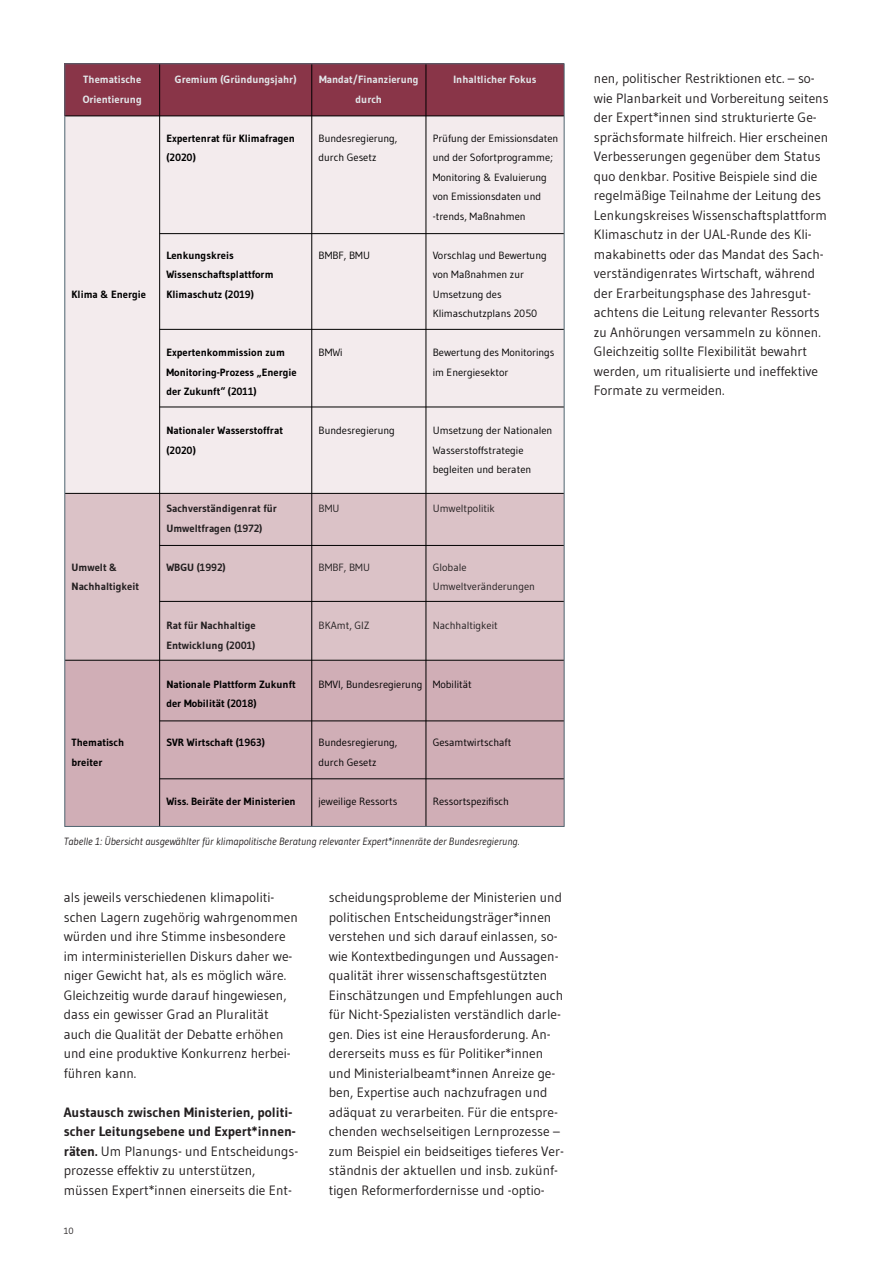
<style>
.page{position:relative;width:893px;height:1263px;background:#fff}
.page>*{position:absolute;margin:0;border:0;box-sizing:border-box;transform-origin:0 0}
.t1{font:13.5px/19.5px "Gudea";color:#231f20}
.t2{font:10.5px/19.5px "Gudea";color:#000}
.t3{font:700 10.5px/19.5px "Gudea";color:#000}
.t4{font:700 10.5px/19.5px "Gudea";color:#231f20}
.t5{font:italic 10.5px "Gudea";color:#231f20}
.t6{font:700 10.5px/19.5px "Gudea";color:#e2e7ea}
.t7{font:10.5px/19.5px "Gudea";color:#231f20}
.t8{font:9px "Gudea";color:#231f20}
.s1{font-weight:700}
</style>
<div class="page">
<div style="left:65px;top:64px;width:499px;height:52px;background:#893548"></div>
<div style="left:65px;top:117px;width:499px;height:376px;background:#f3ebed"></div>
<div style="left:65px;top:494px;width:499px;height:166px;background:#dbc2c7"></div>
<div style="left:65px;top:661px;width:499px;height:165px;background:#d0aeb6"></div>
<hr style="left:159px;top:64px;width:1px;height:762px;background:#000">
<hr style="left:311px;top:64px;width:1px;height:762px;background:#000">
<hr style="left:426px;top:64px;width:1px;height:762px;background:#000">
<hr style="left:64px;top:63px;width:1px;height:764px;background:#4e646f">
<hr style="left:564px;top:63px;width:1px;height:764px;background:#4e646f">
<hr style="left:65px;top:116px;width:499px;height:1px;background:#000">
<hr style="left:160px;top:233px;width:404px;height:1px;background:#000">
<hr style="left:160px;top:329px;width:404px;height:1px;background:#000">
<hr style="left:160px;top:407px;width:404px;height:1px;background:#000">
<hr style="left:65px;top:493px;width:499px;height:1px;background:#000">
<hr style="left:160px;top:545px;width:404px;height:1px;background:#000">
<hr style="left:160px;top:601px;width:404px;height:1px;background:#000">
<hr style="left:65px;top:660px;width:499px;height:1px;background:#000">
<hr style="left:160px;top:720px;width:404px;height:1px;background:#000">
<hr style="left:160px;top:778px;width:404px;height:1px;background:#000">
<hr style="left:65px;top:63px;width:499px;height:1px;background:#4e646f">
<hr style="left:65px;top:826px;width:499px;height:1px;background:#4e646f">
<p class="t6" style="left:83px;top:70px;width:61px">Thematische<br>Orientierung</p>
<p class="t6" style="left:175px;top:70px;width:123px">Gremium (Gründungsjahr)</p>
<p class="t6" style="left:319px;top:70px;width:101px;text-align:center">Mandat/Finanzierung durch</p>
<p class="t6" style="left:454px;top:70px;width:84px">Inhaltlicher Fokus</p>
<p class="t3" style="left:72px;top:284px;width:76px">Klima &amp; Energie</p>
<p class="t4" style="left:72px;top:557px;width:69px">Umwelt &amp;<br>Nachhaltigkeit</p>
<p class="t3" style="left:72px;top:733px;width:54px">Thematisch breiter</p>
<p class="t3" style="left:166px;top:128px;width:130px">Expertenrat für Klimafragen (2020)</p>
<p class="t2" style="left:318px;top:128px;width:81px">Bundesregierung, durch Gesetz</p>
<p class="t2" style="left:433px;top:128px;width:127px">Prüfung der Emissionsdaten und der Sofortprogramme;<br>Monitoring &amp; Evaluierung von Emissionsdaten und -trends, Maßnahmen</p>
<p class="t3" style="left:166px;top:245px;width:109px">Lenkungskreis<br>Wissenschaftsplattform<br>Klimaschutz (2019)</p>
<p class="t2" style="left:318px;top:245px;width:53px">BMBF, BMU</p>
<p class="t2" style="left:433px;top:245px;width:116px">Vorschlag und Bewertung von Maßnahmen zur<br>Umsetzung des<br>Klimaschutzplans 2050</p>
<p class="t3" style="left:166px;top:343px;width:132px">Expertenkommission zum<br>Monitoring-Prozess „Energie der Zukunft“ (2011)</p>
<p class="t2" style="left:318px;top:343px;width:26px">BMWi</p>
<p class="t2" style="left:433px;top:343px;width:123px">Bewertung des Monitorings im Energiesektor</p>
<p class="t3" style="left:166px;top:421px;width:118px">Nationaler Wasserstoffrat (2020)</p>
<p class="t2" style="left:318px;top:421px;width:78px">Bundesregierung</p>
<p class="t2" style="left:433px;top:421px;width:121px">Umsetzung der Nationalen<br>Wasserstoffstrategie begleiten und beraten</p>
<p class="t4" style="left:166px;top:499px;width:112px">Sachverständigenrat für<br>Umweltfragen (1972)</p>
<p class="t7" style="left:318px;top:499px;width:22px">BMU</p>
<p class="t7" style="left:433px;top:499px;width:64px">Umweltpolitik</p>
<p class="t4" style="left:166px;top:557px;width:61px">WBGU (1992)</p>
<p class="t7" style="left:318px;top:557px;width:53px">BMBF, BMU</p>
<p class="t7" style="left:433px;top:557px;width:104px">Globale<br>Umweltveränderungen</p>
<p class="t4" style="left:166px;top:616px;width:91px">Rat für Nachhaltige<br>Entwicklung (2001)</p>
<p class="t7" style="left:318px;top:616px;width:52px">BKAmt, GIZ</p>
<p class="t7" style="left:433px;top:616px;width:67px">Nachhaltigkeit</p>
<p class="t3" style="left:166px;top:674px;width:131px">Nationale Plattform Zukunft der Mobilität (2018)</p>
<p class="t2" style="left:318px;top:674px;width:155px">BMVI, Bundesregierung Mobilität</p>
<p class="t3" style="left:166px;top:733px;width:100px">SVR Wirtschaft (1963)</p>
<p class="t2" style="left:318px;top:733px;width:81px">Bundesregierung, durch Gesetz</p>
<p class="t2" style="left:433px;top:733px;width:80px">Gesamtwirtschaft</p>
<p class="t3" style="left:166px;top:791px;width:131px">Wiss. Beiräte der Ministerien</p>
<p class="t2" style="left:318px;top:791px;width:80px">jeweilige Ressorts</p>
<p class="t2" style="left:433px;top:791px;width:78px">Ressortspezifisch</p>
<p class="t5" style="left:64px;top:835px;width:457px">Tabelle 1: Übersicht ausgewählter für klimapolitische Beratung relevanter Expert*innenräte der Bundesregierung.</p>
<p class="t1" style="left:64px;top:888px;width:236px">als jeweils verschiedenen klimapoliti&shy;schen Lagern zugehörig wahrgenommen würden und ihre Stimme insbesondere im interministeriellen Diskurs daher we&shy;niger Gewicht hat, als es möglich wäre.<br>Gleichzeitig wurde darauf hingewiesen, dass ein gewisser Grad an Pluralität auch die Qualität der Debatte erhöhen und eine produktive Konkurrenz herbei&shy;führen kann.</p>
<p class="t1" style="left:64px;top:1102px;width:236px"><span class="s1">Austausch zwischen Ministerien, politi&shy;scher Leitungsebene und Expert*innen&shy;räten.</span> Um Planungs- und Entscheidungs&shy;prozesse effektiv zu unterstützen, müssen Expert*innen einerseits die Ent-</p>
<p class="t8" style="left:64px;top:1225px;width:11px">10</p>
<p class="t1" style="left:329px;top:888px;width:237px">scheidungsprobleme der Ministerien und politischen Entscheidungsträger*innen verstehen und sich darauf einlassen, so&shy;wie Kontextbedingungen und Aussagen&shy;qualität ihrer wissenschaftsgestützten Einschätzungen und Empfehlungen auch für Nicht-Spezialisten verständlich darle&shy;gen. Dies ist eine Herausforderung. An&shy;dererseits muss es für Politiker*innen und Ministerialbeamt*innen Anreize ge&shy;ben, Expertise auch nachzufragen und adäquat zu verarbeiten. Für die entspre&shy;chenden wechselseitigen Lernprozesse – zum Beispiel ein beidseitiges tieferes Ver&shy;ständnis der aktuellen und insb. zukünf&shy;tigen Reformerfordernisse und -optio-</p>
<p class="t1" style="left:594px;top:69px;width:236px">nen, politischer Restriktionen etc. – so&shy;wie Planbarkeit und Vorbereitung seitens der Expert*innen sind strukturierte Ge&shy;sprächsformate hilfreich. Hier erscheinen Verbesserungen gegenüber dem Status quo denkbar. Positive Beispiele sind die regelmäßige Teilnahme der Leitung des Lenkungskreises Wissenschaftsplattform Klimaschutz in der UAL-Runde des Kli&shy;makabinetts oder das Mandat des Sach&shy;verständigenrates Wirtschaft, während der Erarbeitungsphase des Jahresgut&shy;achtens die Leitung relevanter Ressorts zu Anhörungen versammeln zu können.<br>Gleichzeitig sollte Flexibilität bewahrt werden, um ritualisierte und ineffektive Formate zu vermeiden.</p>
</div>
